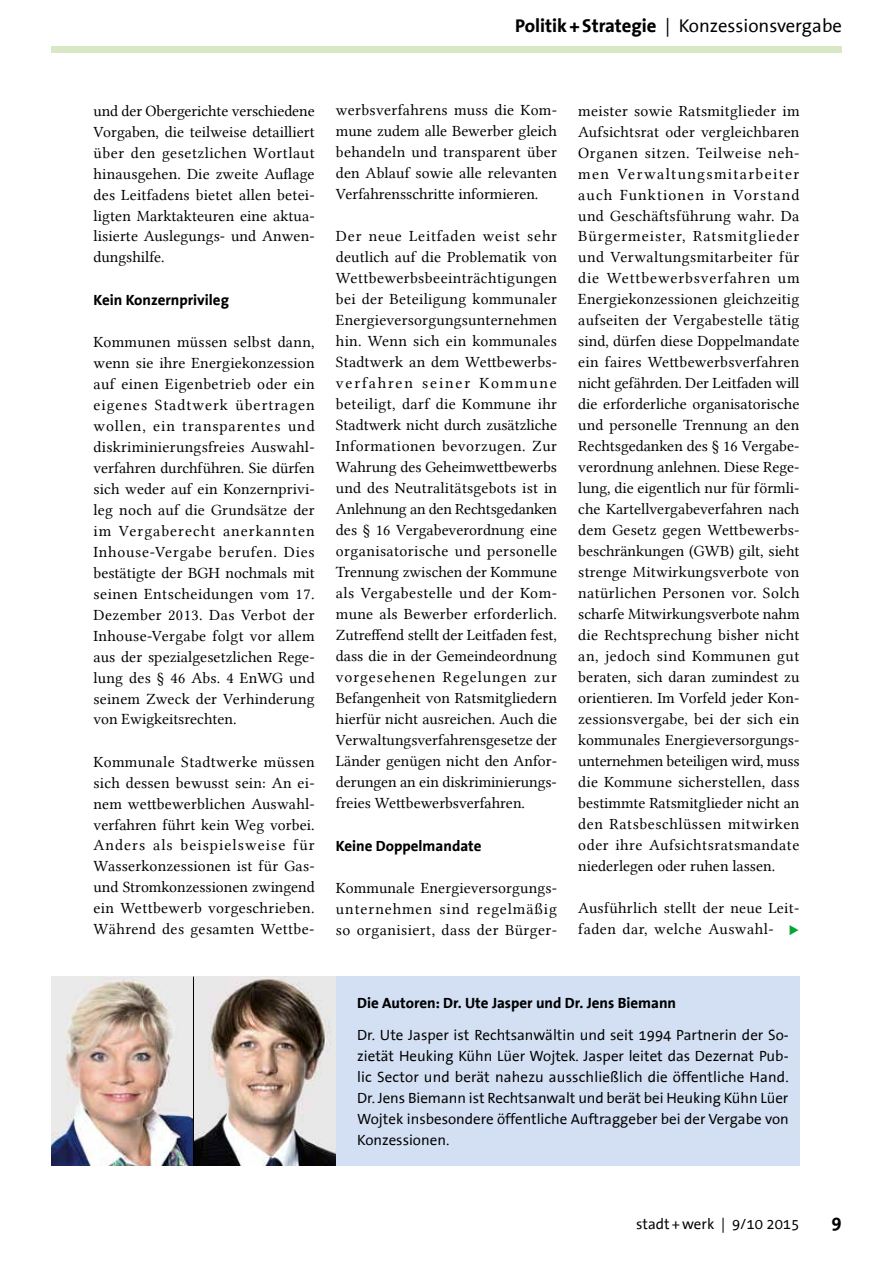
<style>
.page{position:relative;width:893px;height:1263px;background:#fff}
.page>*{position:absolute;margin:0;border:0;box-sizing:border-box;transform-origin:0 0}
.t1{font:22.35px "Lin Libertine";color:#04a536}
.t2{font:18.75px "The Sans Office";color:#000}
.t3{font:700 18.75px "The Sans Office";color:#000}
.t4{font:15.75px/21px "Lin Libertine";letter-spacing:.01em;color:#000;text-align:justify}
.t5{font:15px/21px "The Sans Office";color:#000;text-align:justify}
.t6{font:700 15px "The Sans Office";color:#000}
.s1{font-weight:700}
</style>
<div class="page">
<div style="left:51px;top:46px;width:791px;height:6px;background:#d8e8c5"></div>
<img style="left:51px;top:976px;width:285px;height:189px">
<div style="left:336px;top:976px;width:463px;height:189px;background:#d3e0f4"></div>
<hr style="left:193px;top:976px;width:1px;height:189px;background:#000">
<p class="t2" style="left:515px;top:16px;width:328px"><span class="s1">Politik+Strategie</span> | Konzessionsvergabe</p>
<p class="t4" style="left:94px;top:100px;width:223px">und der Obergerichte verschiedene Vorgaben, die teilweise detailliert über den gesetzlichen Wortlaut hinausgehen. Die zweite Auflage des Leitfadens bietet allen betei&shy;ligten Marktakteuren eine aktua&shy;lisierte Auslegungs- und Anwen&shy;dungshilfe.</p>
<p class="t6" style="left:94px;top:292px;width:137px">Kein Konzernprivileg</p>
<p class="t4" style="left:94px;top:331px;width:223px">Kommunen müssen selbst dann, wenn sie ihre Energiekonzession auf einen Eigenbetrieb oder ein eigenes Stadtwerk übertragen wollen, ein transparentes und diskriminierungsfreies Auswahl&shy;verfahren durchführen. Sie dürfen sich weder auf ein Konzernprivi&shy;leg noch auf die Grundsätze der im Vergaberecht anerkannten Inhouse-Vergabe berufen. Dies bestätigte der BGH nochmals mit seinen Entscheidungen vom 17.<br>Dezember 2013. Das Verbot der Inhouse-Vergabe folgt vor allem aus der spezialgesetzlichen Rege&shy;lung des § 46 Abs. 4 EnWG und seinem Zweck der Verhinderung von Ewigkeitsrechten.</p>
<p class="t4" style="left:94px;top:751px;width:223px">Kommunale Stadtwerke müssen sich dessen bewusst sein: An ei&shy;nem wettbewerblichen Auswahl&shy;verfahren führt kein Weg vorbei.<br>Anders als beispielsweise für Wasserkonzessionen ist für Gas&shy;und Stromkonzessionen zwingend ein Wettbewerb vorgeschrieben.<br>Während des gesamten Wettbe-</p>
<p class="t4" style="left:336px;top:100px;width:223px">werbsverfahrens muss die Kom&shy;mune zudem alle Bewerber gleich behandeln und transparent über den Ablauf sowie alle relevanten Verfahrensschritte informieren.</p>
<p class="t4" style="left:336px;top:226px;width:223px">Der neue Leitfaden weist sehr deutlich auf die Problematik von Wettbewerbsbeeinträchtigungen bei der Beteiligung kommunaler Energieversorgungsunternehmen hin. Wenn sich ein kommunales Stadtwerk an dem Wettbewerbs&shy;verfahren seiner Kommune beteiligt, darf die Kommune ihr Stadtwerk nicht durch zusätzliche Informationen bevorzugen. Zur Wahrung des Geheimwettbewerbs und des Neutralitätsgebots ist in Anlehnung an den Rechtsgedanken des § 16 Vergabeverordnung eine organisatorische und personelle Trennung zwischen der Kommune als Vergabestelle und der Kom&shy;mune als Bewerber erforderlich.<br>Zutreffend stellt der Leitfaden fest, dass die in der Gemeindeordnung vorgesehenen Regelungen zur Befangenheit von Ratsmitgliedern hierfür nicht ausreichen. Auch die Verwaltungsverfahrensgesetze der Länder genügen nicht den Anfor&shy;derungen an ein diskriminierungs&shy;freies Wettbewerbsverfahren.</p>
<p class="t6" style="left:336px;top:838px;width:147px">Keine Doppelmandate</p>
<p class="t4" style="left:336px;top:877px;width:223px">Kommunale Energieversorgungs&shy;unternehmen sind regelmäßig so organisiert, dass der Bürger-</p>
<p class="t4" style="left:578px;top:100px;width:223px">meister sowie Ratsmitglieder im Aufsichtsrat oder vergleichbaren Organen sitzen. Teilweise neh&shy;men Verwaltungsmitarbeiter auch Funktionen in Vorstand und Geschäftsführung wahr. Da Bürgermeister, Ratsmitglieder und Verwaltungsmitarbeiter für die Wettbewerbsverfahren um Energiekonzessionen gleichzeitig aufseiten der Vergabestelle tätig sind, dürfen diese Doppelmandate ein faires Wettbewerbsverfahren nicht gefährden. Der Leitfaden will die erforderliche organisatorische und personelle Trennung an den Rechtsgedanken des § 16 Vergabe&shy;verordnung anlehnen. Diese Rege&shy;lung, die eigentlich nur für förmli&shy;che Kartellvergabeverfahren nach dem Gesetz gegen Wettbewerbs&shy;beschränkungen (GWB) gilt, sieht strenge Mitwirkungsverbote von natürlichen Personen vor. Solch scharfe Mitwirkungsverbote nahm die Rechtsprechung bisher nicht an, jedoch sind Kommunen gut beraten, sich daran zumindest zu orientieren. Im Vorfeld jeder Kon&shy;zessionsvergabe, bei der sich ein kommunales Energieversorgungs&shy;unternehmen beteiligen wird, muss die Kommune sicherstellen, dass bestimmte Ratsmitglieder nicht an den Ratsbeschlüssen mitwirken oder ihre Aufsichtsratsmandate niederlegen oder ruhen lassen.</p>
<p class="t4" style="left:578px;top:898px;width:221px">Ausführlich stellt der neue Leit&shy;faden dar, welche Auswahl-</p>
<h1 class="t1" style="left:788px;top:915px;width:13px">▶</h1>
<p class="t6" style="left:357px;top:995px;width:320px">Die Autoren: Dr. Ute Jasper und Dr. Jens Biemann</p>
<p class="t5" style="left:357px;top:1025px;width:433px">Dr. Ute Jasper ist Rechtsanwältin und seit 1994 Partnerin der So&shy;zietät Heuking Kühn Lüer Wojtek. Jasper leitet das Dezernat Pub&shy;lic Sector und berät nahezu ausschließlich die öffentliche Hand.<br>Dr. Jens Biemann ist Rechtsanwalt und berät bei Heuking Kühn Lüer Wojtek insbesondere öffentliche Auftraggeber bei der Vergabe von Konzessionen.</p>
<p class="t5" style="left:636px;top:1214px;width:165px">stadt +werk | 9/10 2015</p>
<p class="t3" style="left:832px;top:1212px;width:12px">9</p>
</div>
